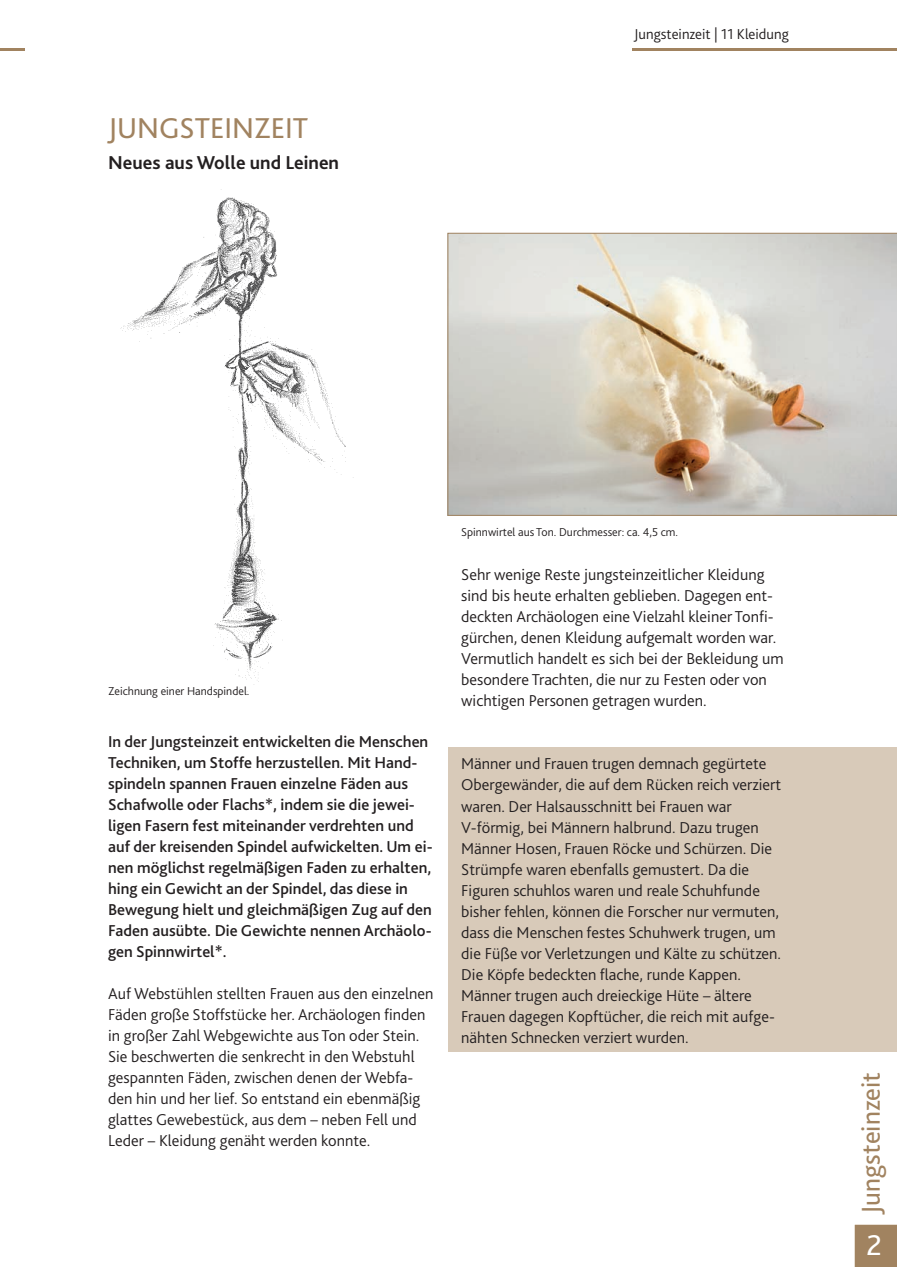
<style>
.page{position:relative;width:897px;height:1267px;background:#fff}
.page>*{position:absolute;margin:0;border:0;box-sizing:border-box;transform-origin:0 0}
.t1{font:30px "Bliss 2";color:#a18360}
.t2{font:30px "Bliss 2";color:#fff}
.t3{font:27px "Bliss 2";color:#a18360}
.t4{font:700 19.5px "Bliss 2";color:#231f20}
.t5{font:300 16.5px/21px "Bliss 2";color:#231f20}
.t6{font:500 16.5px/21px "Bliss 2";color:#231f20}
.t7{font:300 15px "Bliss 2";color:#231f20}
.t8{font:300 12px "Bliss 2";color:#231f20}
</style>
<div class="page">
<div style="left:448px;top:746px;width:448px;height:305px;background:#d8cab9"></div>
<hr style="left:631px;top:48px;width:265px;height:3px;background:#a18360">
<hr style="left:0;top:48px;width:24px;height:3px;background:#a18360">
<img style="left:120px;top:189px;width:234px;height:504px">
<svg style="left:447px;top:233px;width:449px;height:282px;background:#d1ccc1"></svg>
<div style="left:854px;top:1224px;width:43px;height:43px;background:#a18360"></div>
<h1 class="t1" style="left:108px;top:110px;width:201px">JUNGSTEINZEIT</h1>
<p class="t4" style="left:108px;top:150px;width:232px">Neues aus Wolle und Leinen</p>
<p class="t7" style="left:634px;top:24px;width:156px">Jungsteinzeit | 11 Kleidung</p>
<p class="t8" style="left:108px;top:683px;width:143px">Zeichnung einer Handspindel.</p>
<p class="t6" style="left:108px;top:730px;width:326px">In der Jungsteinzeit entwickelten die Menschen Techniken, um Stoffe herzustellen. Mit Hand&shy;spindeln spannen Frauen einzelne Fäden aus Schafwolle oder Flachs*, indem sie die jewei&shy;ligen Fasern fest miteinander verdrehten und auf der kreisenden Spindel aufwickelten. Um ei&shy;nen möglichst regelmäßigen Faden zu erhalten, hing ein Gewicht an der Spindel, das diese in Bewegung hielt und gleichmäßigen Zug auf den Faden ausübte. Die Gewichte nennen Archäolo&shy;gen Spinnwirtel*.</p>
<p class="t5" style="left:108px;top:982px;width:327px">Auf Webstühlen stellten Frauen aus den einzelnen Fäden große Stoffstücke her. Archäologen finden in großer Zahl Webgewichte aus Ton oder Stein.<br>Sie beschwerten die senkrecht in den Webstuhl gespannten Fäden, zwischen denen der Webfa&shy;den hin und her lief. So entstand ein ebenmäßig glattes Gewebestück, aus dem – neben Fell und Leder – Kleidung genäht werden konnte.</p>
<p class="t8" style="left:461px;top:524px;width:218px">Spinnwirtel aus Ton. Durchmesser: ca. 4,5 cm.</p>
<p class="t5" style="left:461px;top:563px;width:324px">Sehr wenige Reste jungsteinzeitlicher Kleidung sind bis heute erhalten geblieben. Dagegen ent&shy;deckten Archäologen eine Vielzahl kleiner Tonfi&shy;gürchen, denen Kleidung aufgemalt worden war.<br>Vermutlich handelt es sich bei der Bekleidung um besondere Trachten, die nur zu Festen oder von wichtigen Personen getragen wurden.</p>
<p class="t5" style="left:461px;top:753px;width:321px">Männer und Frauen trugen demnach gegürtete Obergewänder, die auf dem Rücken reich verziert waren. Der Halsausschnitt bei Frauen war V-förmig, bei Männern halbrund. Dazu trugen Männer Hosen, Frauen Röcke und Schürzen. Die Strümpfe waren ebenfalls gemustert. Da die Figuren schuhlos waren und reale Schuhfunde bisher fehlen, können die Forscher nur vermuten, dass die Menschen festes Schuhwerk trugen, um die Füße vor Verletzungen und Kälte zu schützen.<br>Die Köpfe bedeckten flache, runde Kappen.<br>Männer trugen auch dreieckige Hüte – ältere Frauen dagegen Kopftücher, die reich mit aufge&shy;nähten Schnecken verziert wurden.</p>
<h2 class="t3" style="left:854px;top:1213px;width:143px;rotate:-90deg">Jungsteinzeit</h2>
<h1 class="t2" style="left:866px;top:1226px;width:17px">21</h1>
</div>
